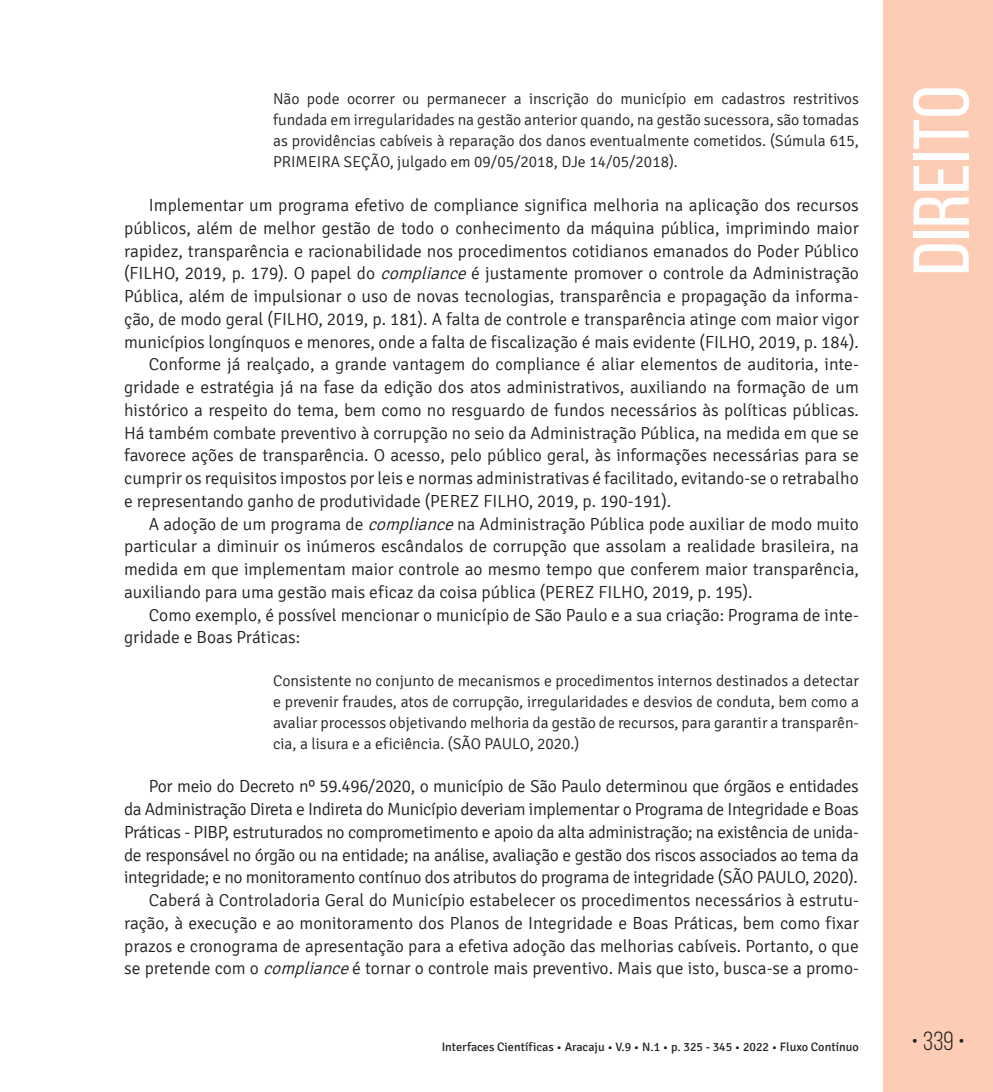
<style>
.page{position:relative;width:993px;height:1092px;background:#fff}
.page>*{position:absolute;margin:0;border:0;box-sizing:border-box;transform-origin:0 0}
.t1{font:78.75px "Bebas Neue";color:#fff;scale:1.09 1}
.t2{font:26.25px "Bebas Neue";color:#231f20}
.t3{font:300 17.5px "Signika";color:#231f20}
.t4{font:300 17.5px/22.8px "Signika";letter-spacing:-.02em;color:#231f20;text-align:right}
.t5{font:300 15.75px/21px "Signika";color:#231f20;text-align:justify}
.t6{font:12.25px "Signika";color:#231f20}
.s1{font-style:italic}
</style>
<div class="page">
<div style="left:883px;top:0;width:109px;height:1091px;background:#fcccb5"></div>
<p class="t5" style="left:273px;top:89px;width:587px">Não pode ocorrer ou permanecer a inscrição do município em cadastros restritivos fundada em irregularidades na gestão anterior quando, na gestão sucessora, são tomadas as providências cabíveis à reparação dos danos eventualmente cometidos. (Súmula 615, PRIMEIRA SEÇÃO, julgado em 09/05/2018, DJe 14/05/2018).</p>
<p class="t3" style="left:149px;top:195px;width:711px">Implementar um programa efetivo de compliance significa melhoria na aplicação dos recursos</p>
<p class="t3" style="left:124px;top:218px;width:736px">públicos, além de melhor gestão de todo o conhecimento da máquina pública, imprimindo maior</p>
<p class="t3" style="left:124px;top:241px;width:736px">rapidez, transparência e racionabilidade nos procedimentos cotidianos emanados do Poder Público</p>
<p class="t3" style="left:124px;top:264px;width:736px">(FILHO, 2019, p. 179). O papel do <span class="s1">compliance</span>é justamente promover o controle da Administração</p>
<p class="t3" style="left:124px;top:286px;width:736px">Pública, além de impulsionar o uso de novas tecnologias, transparência e propagação da informa-</p>
<p class="t3" style="left:124px;top:309px;width:736px">ção, de modo geral (FILHO, 2019, p. 181). A falta de controle e transparência atinge com maior vigor</p>
<p class="t3" style="left:124px;top:332px;width:736px">municípios longínquos e menores, onde a falta de fiscalização é mais evidente (FILHO, 2019, p. 184).</p>
<p class="t3" style="left:149px;top:355px;width:711px">Conforme já realçado, a grande vantagem do compliance é aliar elementos de auditoria, inte-</p>
<p class="t3" style="left:124px;top:377px;width:736px">gridade e estratégia já na fase da edição dos atos administrativos, auxiliando na formação de um</p>
<p class="t3" style="left:124px;top:400px;width:736px">histórico a respeito do tema, bem como no resguardo de fundos necessários às políticas públicas.</p>
<p class="t3" style="left:124px;top:423px;width:736px">Há também combate preventivo à corrupção no seio da Administração Pública, na medida em que se</p>
<p class="t3" style="left:124px;top:446px;width:736px">favorece ações de transparência. O acesso, pelo público geral, às informações necessárias para se</p>
<p class="t3" style="left:124px;top:468px;width:736px">cumprir os requisitos impostos por leis e normas administrativas é facilitado, evitando-se o retrabalho</p>
<p class="t3" style="left:124px;top:491px;width:548px">e representando ganho de produtividade (PEREZ FILHO, 2019, p. 190-191).</p>
<p class="t3" style="left:149px;top:514px;width:711px">A adoção de um programa de <span class="s1">compliance</span>na Administração Pública pode auxiliar de modo muito</p>
<p class="t3" style="left:124px;top:537px;width:736px">particular a diminuir os inúmeros escândalos de corrupção que assolam a realidade brasileira, na</p>
<p class="t3" style="left:124px;top:559px;width:736px">medida em que implementam maior controle ao mesmo tempo que conferem maior transparência,</p>
<p class="t3" style="left:124px;top:582px;width:629px">auxiliando para uma gestão mais eficaz da coisa pública (PEREZ FILHO, 2019, p. 195).</p>
<p class="t3" style="left:149px;top:605px;width:711px">Como exemplo, é possível mencionar o município de São Paulo e a sua criação: Programa de inte-</p>
<p class="t3" style="left:124px;top:628px;width:178px">gridade e Boas Práticas:</p>
<p class="t5" style="left:273px;top:670px;width:587px">Consistente no conjunto de mecanismos e procedimentos internos destinados a detectar e prevenir fraudes, atos de corrupção, irregularidades e desvios de conduta, bem como a avaliar processos objetivando melhoria da gestão de recursos, para garantir a transparên&shy;cia, a lisura e a eficiência. (SÃO PAULO, 2020.)</p>
<p class="t4" style="left:124px;top:775px;width:736px">Por meio do Decreto nº 59.496/2020, o município de São Paulo determinou que órgãos e entidades<br>da Administração Direta e Indireta do Município deveriam implementar o Programa de Integridade e Boas Práticas - PIBP, estruturados no comprometimento e apoio da alta administração; na existência de unida&shy;de responsável no órgão ou na entidade; na análise, avaliação e gestão dos riscos associados ao tema da integridade; e no monitoramento contínuo dos atributos do programa de integridade (SÃO PAULO, 2020).<br>Caberá à Controladoria Geral do Município estabelecer os procedimentos necessários à estrutu&shy;ração, à execução e ao monitoramento dos Planos de Integridade e Boas Práticas, bem como fixar prazos e cronograma de apresentação para a efetiva adoção das melhorias cabíveis. Portanto, o que se pretende com o <span class="s1">compliance</span>é tornar o controle mais preventivo. Mais que isto, busca-se a promo-</p>
<h1 class="t1" style="left:898px;top:275px;width:176px;rotate:-90deg">Direito</h1>
<p class="t6" style="left:441px;top:1040px;width:418px">Interfaces Científicas • Aracaju • V.9 • N.1 • p. 325 - 345 • 2022 • Fluxo Contínuo</p>
<h2 class="t2" style="left:911px;top:1026px;width:55px">• 339 •</h2>
</div>
